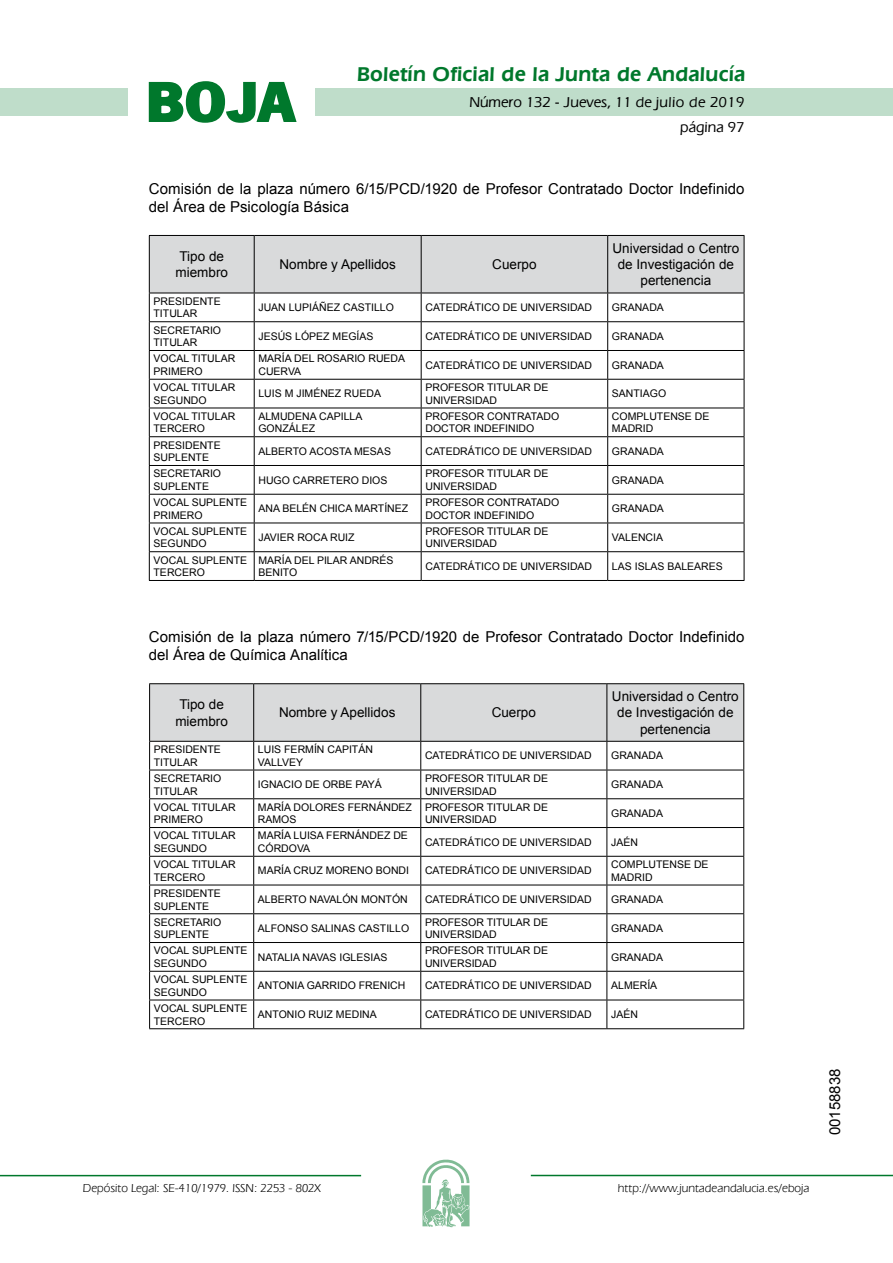
<style>
.page{position:relative;width:893px;height:1263px;background:#fff}
.page>*{position:absolute;margin:0;border:0;box-sizing:border-box;transform-origin:0 0}
.t1{font:700 57.75px "News Got T";color:#00782c;scale:1.14 1}
.t2{font:600 21px "Eras IT Cby BT";letter-spacing:.01em;color:#00782c}
.t3{font:15px/18px "Arial";color:#000}
.t4{font:500 15px/24.5px "Eras IT Cby BT";color:#000;text-align:right}
.t5{font:13.5px/16.2px "Arial";color:#000}
.t6{font:12px "Eras IT Cby BT";color:#000}
.t7{font:10.5px/12.6px "Arial";color:#000}
</style>
<div class="page">
<div style="left:315px;top:88px;width:577px;height:28px;background:#bfddca"></div>
<div style="left:0;top:88px;width:128px;height:28px;background:#bfddca"></div>
<hr style="left:0;top:1175px;width:361px;height:1px;background:#00782c">
<svg style="left:422px;top:1159px;width:47px;height:68px"></svg>
<hr style="left:531px;top:1175px;width:361px;height:1px;background:#00782c">
<svg style="left:148px;top:81px;width:149px;height:42px"></svg>
<svg style="left:149px;top:235px;width:595px;height:345px"></svg>
<hr style="left:149px;top:580px;width:105px;height:1px;background:#000">
<hr style="left:254px;top:580px;width:167px;height:1px;background:#000">
<hr style="left:421px;top:580px;width:186px;height:1px;background:#000">
<hr style="left:607px;top:580px;width:137px;height:1px;background:#000">
<hr style="left:149px;top:683px;width:105px;height:1px;background:#000">
<hr style="left:254px;top:683px;width:167px;height:1px;background:#000">
<hr style="left:421px;top:683px;width:186px;height:1px;background:#000">
<hr style="left:607px;top:683px;width:137px;height:1px;background:#000">
<svg style="left:149px;top:684px;width:595px;height:344px"></svg>
<hr style="left:149px;top:1028px;width:105px;height:1px;background:#000">
<hr style="left:254px;top:1028px;width:167px;height:1px;background:#000">
<hr style="left:421px;top:1028px;width:186px;height:1px;background:#000">
<hr style="left:607px;top:1028px;width:137px;height:1px;background:#000">
<h1 class="t1" style="left:145px;top:68px;width:133px">BOJA</h1>
<h2 class="t2" style="left:357px;top:62px;width:390px">Boletín Oficial de la Junta de Andalucía</h2>
<h3 class="t4" style="left:469px;top:90px;width:276px">Número 132 - Jueves, 11 de julio de 2019 página 97</h3>
<h3 class="t3" style="left:149px;top:180px;width:597px">Comisión de la plaza número 6/15/PCD/1920 de Profesor Contratado Doctor Indefinido del Área de Psicología Básica</h3>
<p class="t5" style="left:175px;top:248px;width:54px">Tipo de miembro</p>
<p class="t5" style="left:279px;top:256px;width:118px">Nombre y Apellidos</p>
<p class="t5" style="left:492px;top:256px;width:46px">Cuerpo</p>
<p class="t5" style="left:612px;top:240px;width:128px;text-align:center">Universidad o Centro de Investigación de pertenencia</p>
<p class="t7" style="left:153px;top:295px;width:69px">PRESIDENTE<br>TITULAR</p>
<p class="t7" style="left:258px;top:301px;width:137px">JUAN LUPIÁÑEZ CASTILLO</p>
<p class="t7" style="left:425px;top:301px;width:168px">CATEDRÁTICO DE UNIVERSIDAD</p>
<p class="t7" style="left:612px;top:301px;width:53px">GRANADA</p>
<p class="t7" style="left:153px;top:324px;width:69px">SECRETARIO<br>TITULAR</p>
<p class="t7" style="left:258px;top:330px;width:116px">JESÚS LÓPEZ MEGÍAS</p>
<p class="t7" style="left:425px;top:330px;width:168px">CATEDRÁTICO DE UNIVERSIDAD</p>
<p class="t7" style="left:612px;top:330px;width:53px">GRANADA</p>
<p class="t7" style="left:153px;top:353px;width:83px">VOCAL TITULAR<br>PRIMERO</p>
<p class="t7" style="left:258px;top:353px;width:148px">MARÍA DEL ROSARIO RUEDA<br>CUERVA</p>
<p class="t7" style="left:425px;top:359px;width:168px">CATEDRÁTICO DE UNIVERSIDAD</p>
<p class="t7" style="left:612px;top:359px;width:53px">GRANADA</p>
<p class="t7" style="left:153px;top:381px;width:83px">VOCAL TITULAR<br>SEGUNDO</p>
<p class="t7" style="left:258px;top:388px;width:124px">LUIS M JIMÉNEZ RUEDA</p>
<p class="t7" style="left:425px;top:381px;width:124px">PROFESOR TITULAR DE<br>UNIVERSIDAD</p>
<p class="t7" style="left:612px;top:388px;width:56px">SANTIAGO</p>
<p class="t7" style="left:153px;top:410px;width:83px">VOCAL TITULAR<br>TERCERO</p>
<p class="t7" style="left:258px;top:410px;width:105px">ALMUDENA CAPILLA<br>GONZÁLEZ</p>
<p class="t7" style="left:425px;top:410px;width:135px">PROFESOR CONTRATADO<br>DOCTOR INDEFINIDO</p>
<p class="t7" style="left:612px;top:410px;width:99px">COMPLUTENSE DE<br>MADRID</p>
<p class="t7" style="left:153px;top:439px;width:69px">PRESIDENTE<br>SUPLENTE</p>
<p class="t7" style="left:258px;top:445px;width:134px">ALBERTO ACOSTA MESAS</p>
<p class="t7" style="left:425px;top:445px;width:168px">CATEDRÁTICO DE UNIVERSIDAD</p>
<p class="t7" style="left:612px;top:445px;width:53px">GRANADA</p>
<p class="t7" style="left:153px;top:468px;width:69px">SECRETARIO<br>SUPLENTE</p>
<p class="t7" style="left:258px;top:474px;width:130px">HUGO CARRETERO DIOS</p>
<p class="t7" style="left:425px;top:468px;width:124px">PROFESOR TITULAR DE<br>UNIVERSIDAD</p>
<p class="t7" style="left:612px;top:474px;width:53px">GRANADA</p>
<p class="t7" style="left:153px;top:496px;width:95px">VOCAL SUPLENTE<br>PRIMERO</p>
<p class="t7" style="left:258px;top:503px;width:151px">ANA BELÉN CHICA MARTÍNEZ</p>
<p class="t7" style="left:425px;top:496px;width:135px">PROFESOR CONTRATADO<br>DOCTOR INDEFINIDO</p>
<p class="t7" style="left:612px;top:503px;width:53px">GRANADA</p>
<p class="t7" style="left:153px;top:525px;width:95px">VOCAL SUPLENTE<br>SEGUNDO</p>
<p class="t7" style="left:258px;top:531px;width:98px">JAVIER ROCA RUIZ</p>
<p class="t7" style="left:425px;top:525px;width:124px">PROFESOR TITULAR DE<br>UNIVERSIDAD</p>
<p class="t7" style="left:612px;top:531px;width:53px">VALENCIA</p>
<p class="t7" style="left:153px;top:554px;width:95px">VOCAL SUPLENTE<br>TERCERO</p>
<p class="t7" style="left:258px;top:554px;width:136px">MARÍA DEL PILAR ANDRÉS<br>BENITO</p>
<p class="t7" style="left:425px;top:560px;width:168px">CATEDRÁTICO DE UNIVERSIDAD</p>
<p class="t7" style="left:612px;top:560px;width:112px">LAS ISLAS BALEARES</p>
<h3 class="t3" style="left:149px;top:628px;width:597px">Comisión de la plaza número 7/15/PCD/1920 de Profesor Contratado Doctor Indefinido del Área de Química Analítica</h3>
<p class="t5" style="left:175px;top:697px;width:54px">Tipo de miembro</p>
<p class="t5" style="left:279px;top:705px;width:118px">Nombre y Apellidos</p>
<p class="t5" style="left:491px;top:705px;width:46px">Cuerpo</p>
<p class="t5" style="left:612px;top:689px;width:128px;text-align:center">Universidad o Centro de Investigación de pertenencia</p>
<p class="t7" style="left:154px;top:743px;width:69px">PRESIDENTE<br>TITULAR</p>
<p class="t7" style="left:258px;top:743px;width:116px">LUIS FERMÍN CAPITÁN<br>VALLVEY</p>
<p class="t7" style="left:425px;top:750px;width:168px">CATEDRÁTICO DE UNIVERSIDAD</p>
<p class="t7" style="left:611px;top:750px;width:53px">GRANADA</p>
<p class="t7" style="left:154px;top:772px;width:69px">SECRETARIO<br>TITULAR</p>
<p class="t7" style="left:258px;top:778px;width:125px">IGNACIO DE ORBE PAYÁ</p>
<p class="t7" style="left:425px;top:772px;width:124px">PROFESOR TITULAR DE<br>UNIVERSIDAD</p>
<p class="t7" style="left:611px;top:778px;width:53px">GRANADA</p>
<p class="t7" style="left:154px;top:801px;width:83px">VOCAL TITULAR<br>PRIMERO</p>
<p class="t7" style="left:258px;top:801px;width:156px">MARÍA DOLORES FERNÁNDEZ<br>RAMOS</p>
<p class="t7" style="left:425px;top:801px;width:124px">PROFESOR TITULAR DE<br>UNIVERSIDAD</p>
<p class="t7" style="left:611px;top:807px;width:53px">GRANADA</p>
<p class="t7" style="left:154px;top:830px;width:83px">VOCAL TITULAR<br>SEGUNDO</p>
<p class="t7" style="left:258px;top:830px;width:151px">MARÍA LUISA FERNÁNDEZ DE<br>CÓRDOVA</p>
<p class="t7" style="left:425px;top:836px;width:168px">CATEDRÁTICO DE UNIVERSIDAD</p>
<p class="t7" style="left:611px;top:836px;width:28px">JAÉN</p>
<p class="t7" style="left:154px;top:858px;width:83px">VOCAL TITULAR<br>TERCERO</p>
<p class="t7" style="left:258px;top:865px;width:153px">MARÍA CRUZ MORENO BONDI</p>
<p class="t7" style="left:425px;top:865px;width:168px">CATEDRÁTICO DE UNIVERSIDAD</p>
<p class="t7" style="left:611px;top:858px;width:99px">COMPLUTENSE DE<br>MADRID</p>
<p class="t7" style="left:154px;top:887px;width:69px">PRESIDENTE<br>SUPLENTE</p>
<p class="t7" style="left:258px;top:893px;width:151px">ALBERTO NAVALÓN MONTÓN</p>
<p class="t7" style="left:425px;top:893px;width:168px">CATEDRÁTICO DE UNIVERSIDAD</p>
<p class="t7" style="left:611px;top:893px;width:53px">GRANADA</p>
<p class="t7" style="left:154px;top:916px;width:69px">SECRETARIO<br>SUPLENTE</p>
<p class="t7" style="left:258px;top:922px;width:153px">ALFONSO SALINAS CASTILLO</p>
<p class="t7" style="left:425px;top:916px;width:124px">PROFESOR TITULAR DE<br>UNIVERSIDAD</p>
<p class="t7" style="left:611px;top:922px;width:53px">GRANADA</p>
<p class="t7" style="left:154px;top:945px;width:95px">VOCAL SUPLENTE<br>SEGUNDO</p>
<p class="t7" style="left:258px;top:951px;width:131px">NATALIA NAVAS IGLESIAS</p>
<p class="t7" style="left:425px;top:945px;width:124px">PROFESOR TITULAR DE<br>UNIVERSIDAD</p>
<p class="t7" style="left:611px;top:951px;width:53px">GRANADA</p>
<p class="t7" style="left:154px;top:973px;width:95px">VOCAL SUPLENTE<br>SEGUNDO</p>
<p class="t7" style="left:258px;top:980px;width:149px">ANTONIA GARRIDO FRENICH</p>
<p class="t7" style="left:425px;top:980px;width:168px">CATEDRÁTICO DE UNIVERSIDAD</p>
<p class="t7" style="left:611px;top:980px;width:48px">ALMERÍA</p>
<p class="t7" style="left:154px;top:1002px;width:95px">VOCAL SUPLENTE<br>TERCERO</p>
<p class="t7" style="left:258px;top:1008px;width:120px">ANTONIO RUIZ MEDINA</p>
<p class="t7" style="left:425px;top:1008px;width:168px">CATEDRÁTICO DE UNIVERSIDAD</p>
<p class="t7" style="left:611px;top:1008px;width:28px">JAÉN</p>
<p class="t6" style="left:83px;top:1181px;width:239px">Depósito Legal: SE-410/1979. ISSN: 2253 - 802X</p>
<p class="t6" style="left:618px;top:1181px;width:193px">http://www.juntadeandalucia.es/eboja</p>
<h3 class="t3" style="left:826px;top:1135px;width:68px;rotate:-90deg">00158838</h3>
</div>
